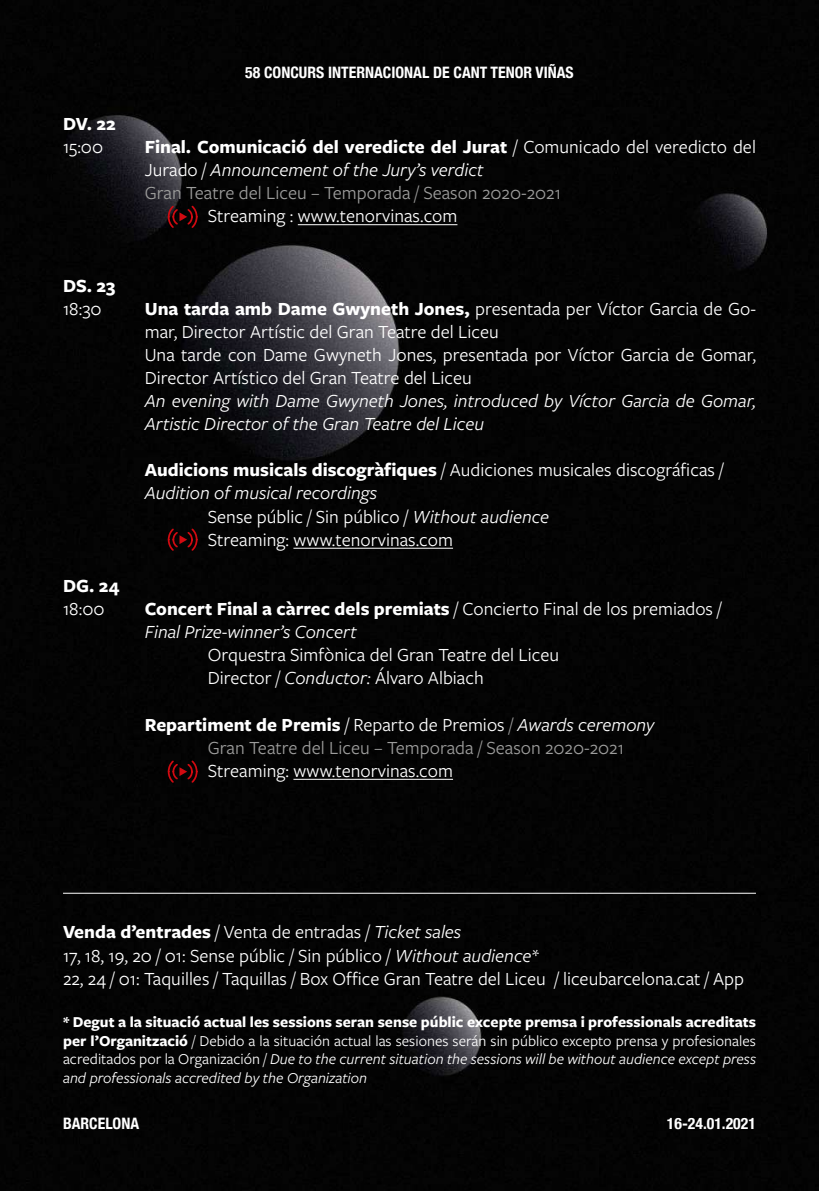
<style>
.page{position:relative;width:819px;height:1191px;background:#030303}
.page>*{position:absolute;margin:0;border:0;box-sizing:border-box;transform-origin:0 0}
.t1{font:19.25px/23.1px "Freight Sans Pro";color:#fff}
.t2{font:19.25px/23.1px "Freight Sans Pro";color:#9d9d9c}
.t3{font:italic 19.25px/23.1px "Freight Sans Pro";color:#fff}
.t4{font:700 19.25px/23.1px "Freight Sans Pro";color:#fff}
.t5{font:italic 15.75px/18.9px "Freight Sans Pro";color:#fff;text-align:justify}
.t6{font:700 condensed 15.75px "Helvetica Neue";color:#fff}
.s1{font-weight:700;color:#fff}
.s2{color:#fff}
.s3{font-style:italic;color:#fff}
.s4{font-weight:700}
.s5{font-style:italic}
.s6{font-weight:400}
.s7{font-weight:400;font-style:italic}
.s8{font-weight:700;font-style:normal}
.s9{font-style:normal}
</style>
<div class="page">
<svg style="left:167px;top:204px;width:31px;height:26px"></svg>
<svg style="left:167px;top:527px;width:31px;height:25px"></svg>
<svg style="left:167px;top:759px;width:31px;height:25px"></svg>
<hr style="left:298px;top:224px;width:159px;height:1px;background:#fff">
<hr style="left:293px;top:548px;width:160px;height:1px;background:#fff">
<hr style="left:293px;top:779px;width:160px;height:1px;background:#fff">
<hr style="left:63px;top:892px;width:693px;height:1px;background:#fff">
<p class="t4" style="left:63px;top:111px;width:54px">DV. 22</p>
<p class="t1" style="left:63px;top:134px;width:42px">15:00</p>
<p class="t4" style="left:63px;top:273px;width:54px">DS. 23</p>
<p class="t1" style="left:63px;top:296px;width:40px">18:30</p>
<p class="t4" style="left:63px;top:573px;width:58px">DG. 24</p>
<p class="t1" style="left:63px;top:596px;width:43px">18:00</p>
<p class="t6" style="left:245px;top:59px;width:330px">58 CONCURS INTERNACIONAL DE CANT TENOR VIÑAS</p>
<p class="t2" style="left:145px;top:134px;width:612px"><span class="s1">Final. Comunicació del veredicte del Jurat</span> <span class="s2">/ Comunicado del veredicto del<br>Jurado /</span> <span class="s3">Announcement of the Jury’s verdict<br></span>Gran Teatre del Liceu – Temporada / Season 2020-2021</p>
<p class="t1" style="left:208px;top:203px;width:251px">Streaming : www.tenorvinas.com</p>
<p class="t1" style="left:145px;top:296px;width:612px"><span class="s4">Una tarda amb Dame Gwyneth Jones,</span> presentada per Víctor Garcia de Go&shy;mar, Director Artístic del Gran Teatre del Liceu<br>Una tarde con Dame Gwyneth Jones, presentada por Víctor Garcia de Gomar, Director Artístico del Gran Teatre del Liceu</p>
<p class="t3" style="left:145px;top:388px;width:612px">An evening with Dame Gwyneth Jones, introduced by Víctor Garcia de Gomar,<br>Artistic Director of the Gran Teatre del Liceu</p>
<p class="t1" style="left:145px;top:458px;width:580px"><span class="s4">Audicions musicals discogràfiques</span> / Audiciones musicales discográficas /</p>
<p class="t3" style="left:145px;top:481px;width:234px">Audition of musical recordings</p>
<p class="t1" style="left:208px;top:504px;width:343px">Sense públic / Sin público / <span class="s5">Without audience</span></p>
<p class="t1" style="left:208px;top:527px;width:247px">Streaming: www.tenorvinas.com</p>
<p class="t4" style="left:145px;top:596px;width:578px">Concert Final a càrrec dels premiats <span class="s6">/ Concierto Final de los premiados /<br></span><span class="s7">Final Prize-winner’s Concert</span></p>
<p class="t1" style="left:208px;top:642px;width:353px">Orquestra Simfònica del Gran Teatre del Liceu<br>Director / <span class="s5">Conductor:</span> Álvaro Albiach</p>
<p class="t2" style="left:208px;top:712px;width:448px;text-indent:-63px"><span class="s1">Repartiment de Premis</span> <span class="s2">/ Reparto de Premios</span> / <span class="s3">Awards ceremony<br></span>Gran Teatre del Liceu – Temporada / Season 2020-2021</p>
<p class="t1" style="left:208px;top:758px;width:247px">Streaming: www.tenorvinas.com</p>
<p class="t1" style="left:63px;top:919px;width:682px"><span class="s4">Venda d’entrades</span> / Venta de entradas / <span class="s5">Ticket sales<br></span>17, 18, 19, 20 / 01: Sense públic / Sin público / <span class="s5">Without audience*<br></span>22, 24 / 01: Taquilles / Taquillas / Box Office Gran Teatre del Liceu / liceubarcelona.cat / App</p>
<p class="t5" style="left:63px;top:1011px;width:694px"><span class="s8">* Degut a la situació actual les sessions seran sense públic excepte premsa i professionals acreditats per l’Organització</span> <span class="s9">/ Debido a la situación actual las sesiones serán sin público excepto prensa y profesionales acreditados por la Organización /</span> Due to the current situation the sessions will be without audience except press and professionals accredited by the Organization</p>
<p class="t6" style="left:63px;top:1110px;width:78px">BARCELONA</p>
<p class="t6" style="left:667px;top:1110px;width:90px">16-24.01.2021</p>
</div>
